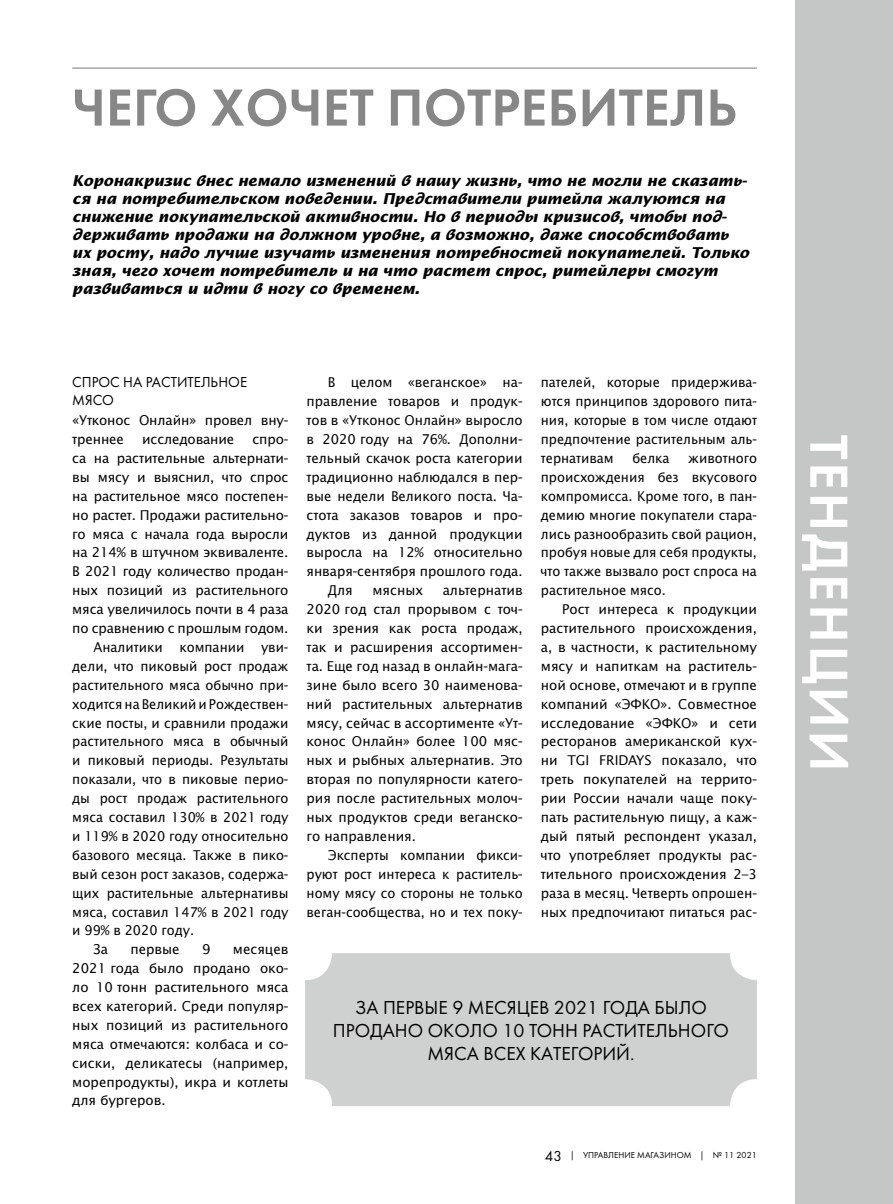
<style>
.page{position:relative;width:893px;height:1204px;background:#fff}
.page>*{position:absolute;margin:0;border:0;box-sizing:border-box;transform-origin:0 0}
.t1{font:55.5px "Futura Demi C";letter-spacing:.05em;color:#fff}
.t2{font:54px "Futura Demi C";letter-spacing:.005em;color:#868786}
.t3{font:19.5px/23.4px "Futura Book C";color:#000;text-align:center}
.t4{font:italic 700 15px/18px "Office Type Sans";color:#000}
.t5{font:15px/18px "Futura Book C";color:#000}
.t6{font:13.5px/18.9px "Office Type Sans";color:#000;text-align:justify}
.t7{font:13.5px/18.9px "Office Type Sans";color:#000;text-align:justify;scale:.96 1}
.t8{font:9px "Futura Book C";color:#000}
.s1{font-size:15px}
</style>
<div class="page">
<div style="left:795px;top:0;width:98px;height:1203px;background:#c5c6c6"></div>
<hr style="left:72px;top:68px;width:685px;height:1px;background:#868786">
<div style="left:305px;top:953px;width:452px;height:153px;background:#cfd0d0;border-radius:27px"></div>
<h2 class="t2" style="left:72px;top:76px;width:666px">ЧЕГО ХОЧЕТ ПОТРЕБИТЕЛЬ</h2>
<p class="t4" style="left:72px;top:172px;width:678px">Коронакризис внес немало изменений в нашу жизнь, что не могли не сказать&shy;ся на потребительском поведении. Представители ритейла жалуются на снижение покупательской активности. Но в периоды кризисов, чтобы под&shy;держивать продажи на должном уровне, а возможно, даже способствовать их росту, надо лучше изучать изменения потребностей покупателей. Только зная, чего хочет потребитель и на что растет спрос, ритейлеры смогут развиваться и идти в ногу со временем.</p>
<p class="t5" style="left:72px;top:373px;width:176px">СПРОС НА РАСТИТЕЛЬНОЕ<br>МЯСО</p>
<p class="t6" style="left:72px;top:411px;width:218px">«Утконос Онлайн» провел вну&shy;треннее</p>
<p class="t6" style="left:142px;top:430px;width:94px">исследование</p>
<p class="t6" style="left:252px;top:430px;width:37px">спро-</p>
<p class="t6" style="left:72px;top:448px;width:218px">са на растительные альтернати-</p>
<p class="t6" style="left:72px;top:467px;width:218px">вы мясу и выяснил, что спрос</p>
<p class="t6" style="left:72px;top:486px;width:218px">на растительное мясо постепен-</p>
<p class="t6" style="left:72px;top:505px;width:218px">но растет. Продажи растительно-</p>
<p class="t6" style="left:72px;top:524px;width:218px">го мяса с начала года выросли</p>
<p class="t6" style="left:72px;top:543px;width:218px">на 214% в штучном эквиваленте.</p>
<p class="t6" style="left:72px;top:562px;width:218px">В 2021 году количество продан-</p>
<p class="t6" style="left:72px;top:581px;width:218px">ных позиций из растительного</p>
<p class="t6" style="left:72px;top:600px;width:218px">мяса увеличилось почти в 4 раза</p>
<p class="t6" style="left:72px;top:618px;width:218px">по сравнению с прошлым годом.</p>
<p class="t7" style="left:94px;top:637px;width:204px">Аналитики компании уви-</p>
<p class="t7" style="left:72px;top:656px;width:227px">дели, что пиковый рост продаж</p>
<p class="t7" style="left:72px;top:675px;width:227px">растительного мяса обычно при-</p>
<p class="t7" style="left:72px;top:694px;width:227px">ходится на Великий и Рождествен-</p>
<p class="t7" style="left:72px;top:713px;width:227px">ские посты, и сравнили продажи</p>
<p class="t7" style="left:72px;top:732px;width:227px">растительного мяса в обычный</p>
<p class="t7" style="left:72px;top:751px;width:227px">и пиковый периоды. Результаты</p>
<p class="t7" style="left:72px;top:770px;width:227px">показали, что в пиковые перио-</p>
<p class="t7" style="left:72px;top:788px;width:227px">ды рост продаж растительного</p>
<p class="t7" style="left:72px;top:807px;width:227px">мяса составил 130% в 2021 году</p>
<p class="t7" style="left:72px;top:826px;width:227px">и 119% в 2020 году относительно</p>
<p class="t7" style="left:72px;top:845px;width:227px">базового месяца. Также в пико-</p>
<p class="t7" style="left:72px;top:864px;width:227px">вый сезон рост заказов, содержа-</p>
<p class="t7" style="left:72px;top:883px;width:227px">щих растительные альтернативы</p>
<p class="t7" style="left:72px;top:902px;width:227px">мяса, составил 147% в 2021 году</p>
<p class="t7" style="left:72px;top:921px;width:128px">и 99% в 2020 году.</p>
<p class="t6" style="left:94px;top:939px;width:16px">За</p>
<p class="t6" style="left:130px;top:939px;width:51px">первые</p>
<p class="t6" style="left:202px;top:939px;width:10px">9</p>
<p class="t6" style="left:72px;top:939px;width:218px;text-indent:161px">месяцев 2021 года было продано око&shy;ло 10 тонн растительного мяса всех категорий. Среди популяр&shy;ных позиций из растительного мяса отмечаются: колбаса и со&shy;сиски, деликатесы (например, морепродукты), икра и котлеты для бургеров.</p>
<p class="t6" style="left:328px;top:373px;width:196px">В целом «веганское» на-</p>
<p class="t6" style="left:307px;top:392px;width:218px">правление товаров и продук-</p>
<p class="t6" style="left:307px;top:411px;width:217px">тов в «Утконос Онлайн» выросло</p>
<p class="t6" style="left:307px;top:430px;width:218px">в 2020 году на 76%. Дополни-</p>
<p class="t6" style="left:307px;top:448px;width:217px">тельный скачок роста категории</p>
<p class="t6" style="left:307px;top:467px;width:218px">традиционно наблюдался в пер-</p>
<p class="t6" style="left:307px;top:486px;width:218px">вые недели Великого поста. Ча-</p>
<p class="t6" style="left:307px;top:505px;width:218px">стота заказов товаров и про-</p>
<p class="t6" style="left:307px;top:524px;width:217px">дуктов из данной продукции</p>
<p class="t6" style="left:307px;top:543px;width:217px">выросла на 12% относительно</p>
<p class="t6" style="left:307px;top:562px;width:217px">января-сентября прошлого года.</p>
<p class="t6" style="left:328px;top:581px;width:27px">Для</p>
<p class="t6" style="left:372px;top:581px;width:52px">мясных</p>
<p class="t6" style="left:307px;top:581px;width:218px;text-indent:136px">альтернатив 2020 год стал прорывом с точ&shy;ки зрения как роста продаж, так и расширения ассортимен&shy;та. Еще год назад в онлайн-мага&shy;зине было всего 30 наименова&shy;ний растительных альтернатив мясу, сейчас в ассортименте «Ут&shy;конос Онлайн» более 100 мяс&shy;ных и рыбных альтернатив. Это вторая по популярности катего&shy;рия после растительных молоч&shy;ных продуктов среди веганско&shy;го направления.</p>
<p class="t7" style="left:307px;top:845px;width:227px;text-indent:21px">Эксперты компании фикси&shy;руют рост интереса к раститель&shy;ному мясу со стороны не только веган-сообщества, но и тех поку-</p>
<p class="t7" style="left:541px;top:373px;width:227px">пателей, которые придержива&shy;ются принципов здорового пита&shy;ния, которые в том числе отдают предпочтение растительным аль&shy;тернативам</p>
<p class="t7" style="left:632px;top:448px;width:40px">белка</p>
<p class="t7" style="left:541px;top:448px;width:227px;text-indent:147px">животного происхождения без вкусового компромисса. Кроме того, в пан&shy;демию многие покупатели стара&shy;лись разнообразить свой рацион, пробуя новые для себя продукты, что также вызвало рост спроса на растительное мясо.</p>
<p class="t6" style="left:541px;top:600px;width:218px;text-indent:21px">Рост интереса к продукции растительного происхождения, а, в частности, к растительному мясу и напиткам на раститель&shy;ной основе, отмечают и в группе компаний «ЭФКО». Совместное исследование «ЭФКО» и сети ресторанов американской кух&shy;ни TGI FRIDAYS показало, что треть покупателей на террито&shy;рии России начали чаще поку&shy;пать растительную пищу, а каж&shy;дый пятый респондент указал, что употребляет продукты рас&shy;тительного происхождения 2–3 раза в месяц. Четверть опрошен&shy;ных предпочитают питаться рас-</p>
<h3 class="t3" style="left:333px;top:995px;width:398px">ЗА ПЕРВЫЕ 9 МЕСЯЦЕВ 2021 ГОДА БЫЛО<br>ПРОДАНО ОКОЛО 10 ТОНН РАСТИТЕЛЬНОГО<br>МЯСА ВСЕХ КАТЕГОРИЙ.</h3>
<p class="t8" style="left:545px;top:1149px;width:214px"><span class="s1">43</span> | УПРАВЛЕНИЕ МАГАЗИНОМ | № 11 2021</p>
<h1 class="t1" style="left:861px;top:435px;width:338px;rotate:90deg">ТЕНДЕНЦИИ</h1>
</div>
